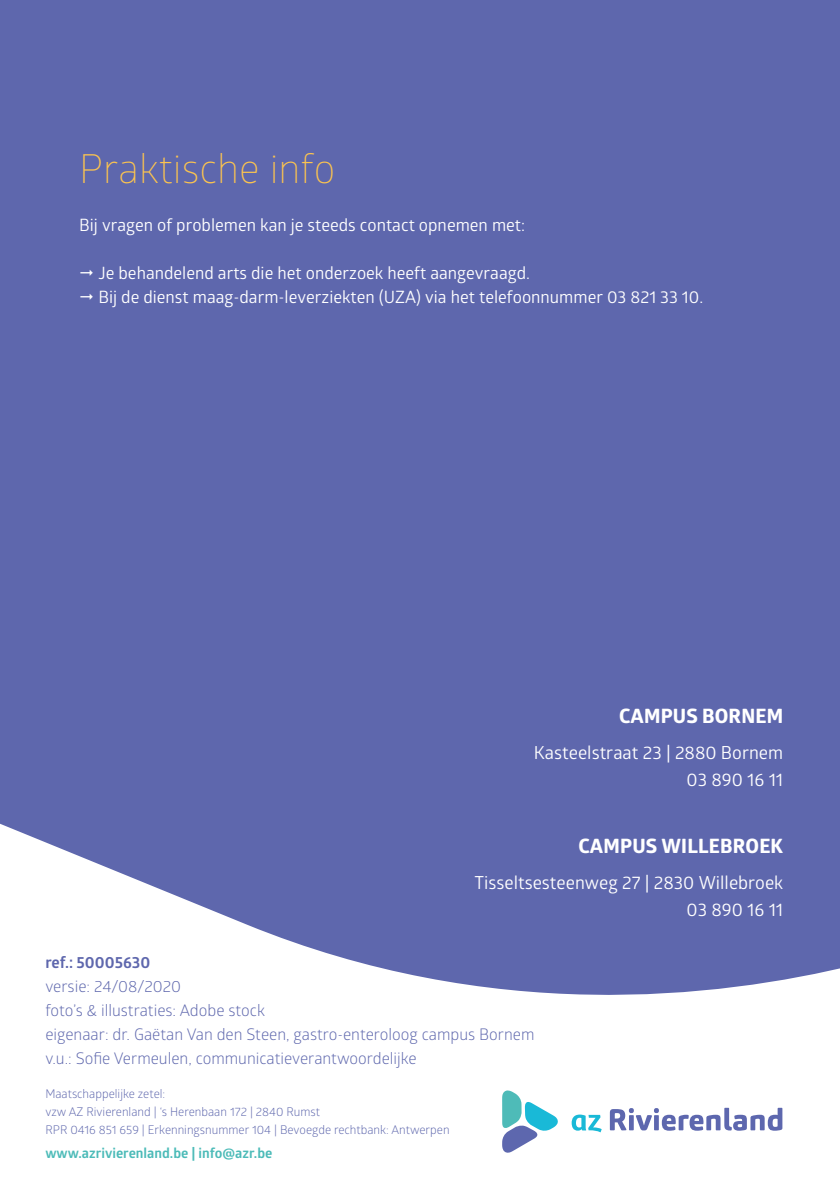
<style>
.page{position:relative;width:840px;height:1191px;background:#fff}
.page>*{position:absolute;margin:0;border:0;box-sizing:border-box;transform-origin:0 0}
.t1{font:300 40px "Glober";color:#fcc44f}
.t2{font:700 19.8px "Globerx";letter-spacing:.01em;color:#fff}
.t3{font:18px/27px "Glober";color:#fff;text-align:right}
.t4{font:17px/24px "Glober";color:#fff}
.t5{font:16px/24px "Glober";color:#5e67ad}
.t6{font:700 16px "Glober";color:#5e67ad}
.t7{font:700 14px "Glober";color:#4cbbb8}
.t8{font:12px/18px "Glober";color:#5e67ad}
</style>
<div class="page">
<div style="left:0;top:0;width:839px;height:1191px;background:#5e67ad"></div>
<svg style="left:0;top:823px;width:839px;height:368px;fill:#fff"></svg>
<svg style="left:502px;top:1090px;width:55px;height:62px"></svg>
<svg style="left:571px;top:1114px;width:30px;height:18px"></svg>
<svg style="left:609px;top:1107px;width:173px;height:23px"></svg>
<h1 class="t1" style="left:79px;top:141px;width:257px">Praktische info</h1>
<p class="t4" style="left:79px;top:212px;width:447px">Bij vragen of problemen kan je steeds contact opnemen met:</p>
<p class="t4" style="left:98px;top:260px;width:606px">Je behandelend arts die het onderzoek heeft aangevraagd.<br>Bij de dienst maag-darm-leverziekten (UZA) via het telefoonnummer 03 821 33 10.</p>
<p class="t2" style="left:618px;top:701px;width:165px">CAMPUS BORNEM</p>
<p class="t3" style="left:533px;top:738px;width:251px">Kasteelstraat 23 | 2880 Bornem<br>03 890 16 11</p>
<p class="t2" style="left:578px;top:831px;width:206px">CAMPUS WILLEBROEK</p>
<p class="t3" style="left:474px;top:868px;width:310px">Tisseltsesteenweg 27 | 2830 Willebroek<br>03 890 16 11</p>
<p class="t6" style="left:45px;top:951px;width:106px">ref.: 50005630</p>
<p class="t5" style="left:45px;top:973px;width:490px">versie: 24/08/2020<br>foto’s &amp; illustraties: Adobe stock<br>eigenaar: dr. Gaëtan Van den Steen, gastro-enteroloog campus Bornem v.u.: Sofie Vermeulen, communicatieverantwoordelijke</p>
<p class="t8" style="left:45px;top:1084px;width:405px">Maatschappelijke zetel:<br>vzw AZ Rivierenland | ‘s Herenbaan 172 | 2840 Rumst<br>RPR 0416 851 659 | Erkenningsnummer 104 | Bevoegde rechtbank: Antwerpen</p>
<p class="t7" style="left:45px;top:1143px;width:228px">www.azrivierenland.be | info@azr.be</p>
</div>
